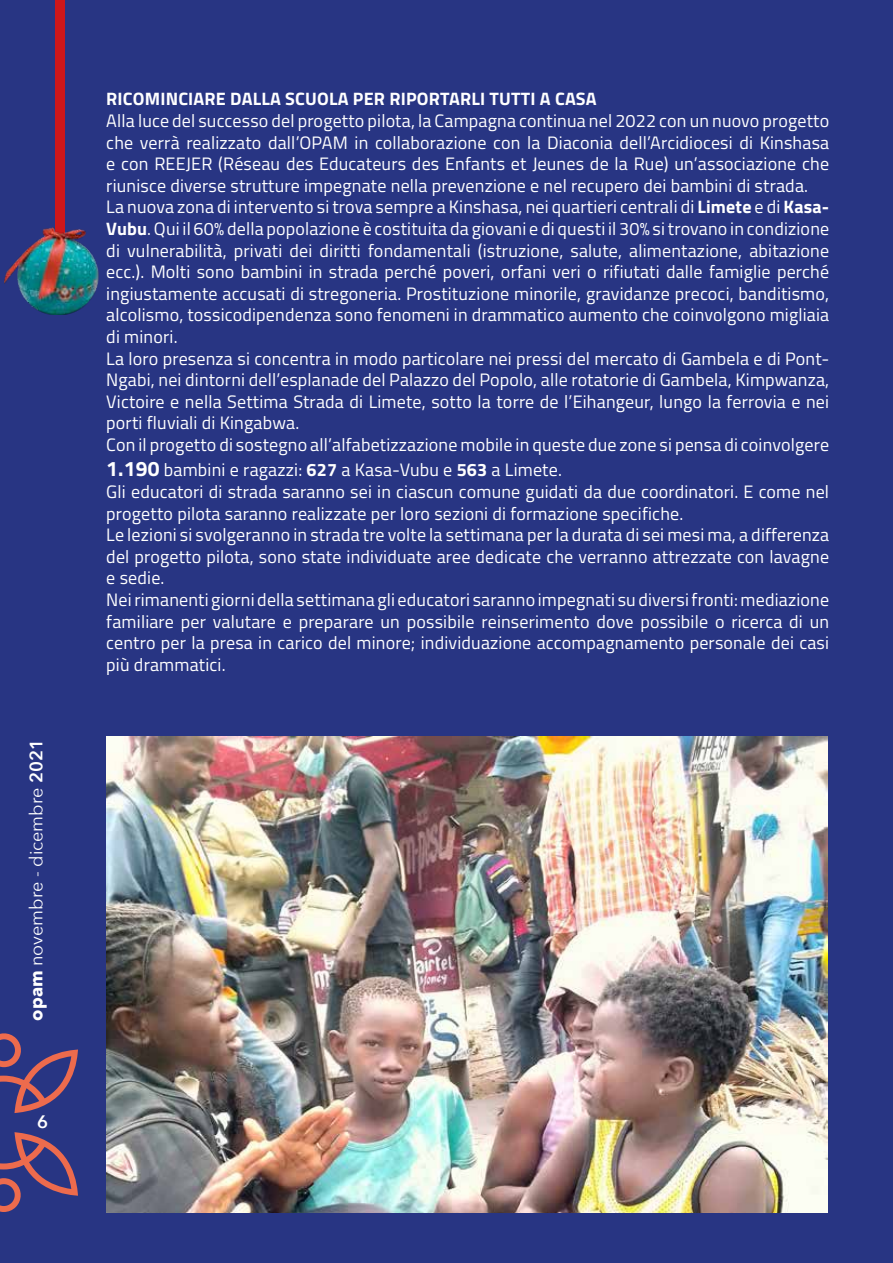
<style>
.page{position:relative;width:893px;height:1263px;background:#283583}
.page>*{position:absolute;margin:0;border:0;box-sizing:border-box;transform-origin:0 0}
.t1{font:18px/21.6px "Titillium Web";letter-spacing:.01em;color:#fff}
.t2{font:700 18px "Titillium Web";letter-spacing:.01em;color:#fff}
.t3{font:18px "Avenir Next";color:#fff}
.t4{font:600 18px "Avenir Next";color:#fff}
.s1{font-weight:700}
.s2{font-weight:600}
.s3{font-weight:700;font-size:21px}
</style>
<div class="page">
<svg style="left:0;top:1033px;width:78px;height:80px"></svg>
<svg style="left:0;top:1132px;width:78px;height:80px"></svg>
<img style="left:106px;top:737px;width:721px;height:475px">
<div style="left:55px;top:0;width:10px;height:253px;background:#cd171a"></div>
<img style="left:4px;top:227px;width:95px;height:88px">
<p class="t3" style="left:21px;top:1020px;width:283px;rotate:-90deg"><span class="s1">opam</span> novembre - dicembre <span class="s2">2021</span></p>
<p class="t4" style="left:37px;top:1106px;width:12px">6</p>
<p class="t2" style="left:106px;top:85px;width:492px">RICOMINCIARE DALLA SCUOLA PER RIPORTARLI TUTTI A CASA</p>
<p class="t1" style="left:106px;top:109px;width:724px">Alla luce del successo del progetto pilota, la Campagna continua nel 2022 con un nuovo progetto che verrà realizzato dall’OPAM in collaborazione con la Diaconia dell’Arcidiocesi di Kinshasa e con REEJER (Réseau des Educateurs des Enfants et Jeunes de la Rue) un’associazione che riunisce diverse strutture impegnate nella prevenzione e nel recupero dei bambini di strada.<br>La nuova zona di intervento si trova sempre a Kinshasa, nei quartieri centrali di <span class="s1">Limete</span> e di <span class="s1">Kasa-Vubu</span>. Qui il 60% della popolazione è costituita da giovani e di questi il 30% si trovano in condizione di vulnerabilità, privati dei diritti fondamentali (istruzione, salute, alimentazione, abitazione ecc.). Molti sono bambini in strada perché poveri, orfani veri o rifiutati dalle famiglie perché ingiustamente accusati di stregoneria. Prostituzione minorile, gravidanze precoci, banditismo, alcolismo, tossicodipendenza sono fenomeni in drammatico aumento che coinvolgono migliaia di minori.<br>La loro presenza si concentra in modo particolare nei pressi del mercato di Gambela e di Pont-Ngabi, nei dintorni dell’esplanade del Palazzo del Popolo, alle rotatorie di Gambela, Kimpwanza, Victoire e nella Settima Strada di Limete, sotto la torre de l’Eihangeur, lungo la ferrovia e nei porti fluviali di Kingabwa.<br>Con il progetto di sostegno all’alfabetizzazione mobile in queste due zone si pensa di coinvolgere</p>
<p class="t1" style="left:106px;top:458px;width:724px"><span class="s3">1.190</span> bambini e ragazzi: <span class="s1">627</span> a Kasa-Vubu e <span class="s1">563</span> a Limete.<br>Gli educatori di strada saranno sei in ciascun comune guidati da due coordinatori. E come nel progetto pilota saranno realizzate per loro sezioni di formazione specifiche.<br>Le lezioni si svolgeranno in strada tre volte la settimana per la durata di sei mesi ma, a differenza del progetto pilota, sono state individuate aree dedicate che verranno attrezzate con lavagne e sedie.<br>Nei rimanenti giorni della settimana gli educatori saranno impegnati su diversi fronti: mediazione familiare per valutare e preparare un possibile reinserimento dove possibile o ricerca di un centro per la presa in carico del minore; individuazione accompagnamento personale dei casi più drammatici.</p>
</div>
